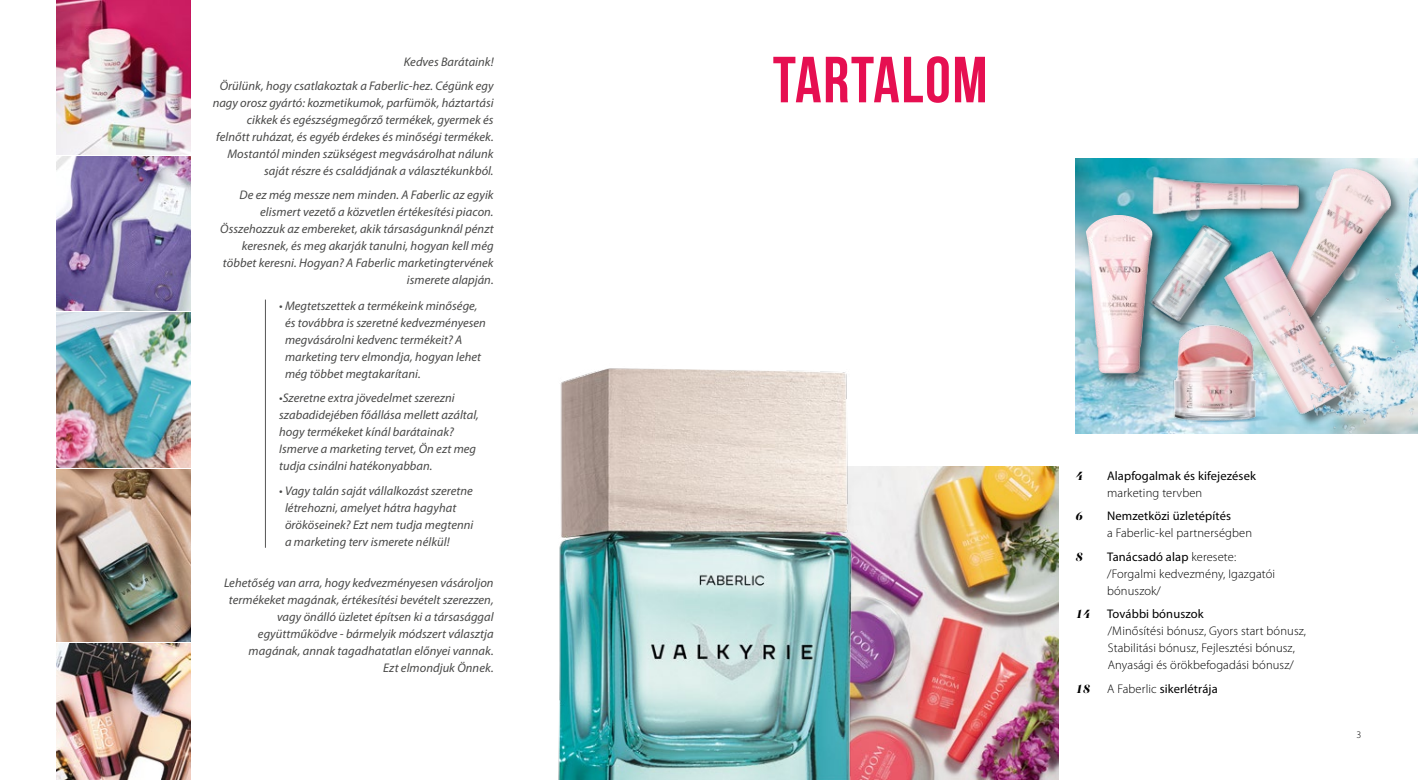
<style>
.page{position:relative;width:1418px;height:780px;background:#fff}
.page>*{position:absolute;margin:0;border:0;box-sizing:border-box;transform-origin:0 0}
.t1{font:700 65px "Bebas Neue";letter-spacing:.025em;color:#e60f51}
.t2{font:italic 12.5px/17px "Myriad Pro";letter-spacing:.005em;color:#484847;text-align:right}
.t3{font:300 12.5px/16.8px "Myriad Pro";letter-spacing:.01em;color:#000}
.t4{font:12.5px "Myriad Pro";letter-spacing:.01em;color:#000}
.t5{font:italic 900 12.5px "PF Regal Stencil Pro";color:#000}
.t6{font:300 10px "Myriad Pro";color:#000}
.s1{font-weight:400}
.s2{font-weight:300}
</style>
<div class="page">
<img style="left:912px;top:466px;width:146px;height:314px">
<img style="left:57px;top:469px;width:133px;height:172px">
<img style="left:57px;top:313px;width:133px;height:154px">
<img style="left:57px;top:643px;width:133px;height:137px">
<img style="left:57px;top:0;width:133px;height:154px">
<img style="left:57px;top:156px;width:133px;height:155px">
<hr style="left:265px;top:299px;width:1px;height:248px;background:#565655">
<img style="left:558px;top:368px;width:354px;height:412px">
<img style="left:1075px;top:159px;width:342px;height:274px">
<div style="left:1084px;top:213px;width:79px;height:172px;background:#000;opacity:.5"></div>
<img style="left:1085px;top:215px;width:67px;height:159px">
<img style="left:1137px;top:214px;width:105px;height:122px">
<img style="left:1315px;top:168px;width:76px;height:19px">
<img style="left:1139px;top:167px;width:176px;height:57px">
<img style="left:1200px;top:228px;width:65px;height:206px">
<svg style="left:1166px;top:413px;width:104px;height:9px"></svg>
<img style="left:1172px;top:324px;width:84px;height:110px">
<img style="left:1265px;top:187px;width:152px;height:247px">
<p class="t2" style="left:220px;top:50px;width:275px;line-height:24.1px">Kedves Barátaink!<br>Örülünk, hogy csatlakoztak a Faberlic-hez. Cégünk egy</p>
<p class="t2" style="left:213px;top:94px;width:282px">nagy orosz gyártó: kozmetikumok, parfümök, háztartási cikkek és egészségmegőrző termékek, gyermek és felnőtt ruházat, és egyéb érdekes és minőségi termékek.<br>Mostantól minden szükségest megvásárolhat nálunk saját részre és családjának a választékunkból.</p>
<p class="t2" style="left:220px;top:186px;width:275px">De ez még messze nem minden. A Faberlic az egyik elismert vezető a közvetlen értékesítési piacon.<br>Összehozzuk az embereket, akik társaságunknál pénzt keresnek, és meg akarják tanulni, hogyan kell még többet keresni. Hogyan? A Faberlic marketingtervének ismerete alapján.</p>
<p class="t2" style="left:285px;top:297px;width:202px;text-align:left;text-indent:-6px">• Megtetszettek a termékeink minősége, és továbbra is szeretné kedvezményesen megvásárolni kedvenc termékeit? A marketing terv elmondja, hogyan lehet még többet megtakarítani.</p>
<p class="t2" style="left:279px;top:389px;width:201px;text-align:left">•Szeretne extra jövedelmet szerezni szabadidejében főállása mellett azáltal, hogy termékeket kínál barátainak?<br>Ismerve a marketing tervet, Ön ezt meg tudja csinálni hatékonyabban.</p>
<p class="t2" style="left:285px;top:481px;width:190px;text-align:left;text-indent:-6px">• Vagy talán saját vállalkozást szeretne létrehozni, amelyet hátra hagyhat örököseinek? Ezt nem tudja megtenni a marketing terv ismerete nélkül!</p>
<p class="t2" style="left:224px;top:573px;width:271px">Lehetőség van arra, hogy kedvezményesen vásároljon termékeket magának, értékesítési bevételt szerezzen, vagy önálló üzletet építsen ki a társasággal együttműködve - bármelyik módszert választja magának, annak tagadhatatlan előnyei vannak.<br>Ezt elmondjuk Önnek.</p>
<h1 class="t1" style="left:772px;top:44px;width:216px">TARTALOM</h1>
<p class="t5" style="left:1075px;top:468px;width:9px">4</p>
<p class="t4" style="left:1107px;top:468px;width:150px">Alapfogalmak és kifejezések</p>
<p class="t3" style="left:1107px;top:484px;width:97px">marketing tervben</p>
<p class="t5" style="left:1075px;top:508px;width:9px">6</p>
<p class="t4" style="left:1107px;top:508px;width:125px">Nemzetközi üzletépítés</p>
<p class="t3" style="left:1107px;top:524px;width:146px">a Faberlic-kel partnerségben</p>
<p class="t5" style="left:1075px;top:549px;width:9px">8</p>
<p class="t3" style="left:1107px;top:548px;width:169px"><span class="s1">Tanácsadó alap</span> keresete: /Forgalmi kedvezmény, Igazgatói bónuszok/</p>
<p class="t5" style="left:1075px;top:606px;width:16px">14</p>
<p class="t4" style="left:1107px;top:606px;width:98px">További bónuszok</p>
<p class="t3" style="left:1107px;top:622px;width:200px">/Minősítési bónusz, Gyors start bónusz,<br>Stabilitási bónusz, Fejlesztési bónusz,<br>Anyasági és örökbefogadási bónusz/</p>
<p class="t5" style="left:1075px;top:680px;width:16px">18</p>
<p class="t4" style="left:1107px;top:680px;width:112px"><span class="s2">A Faberlic</span> sikerlétrája</p>
<p class="t6" style="left:1356px;top:728px;width:6px">3</p>
</div>
